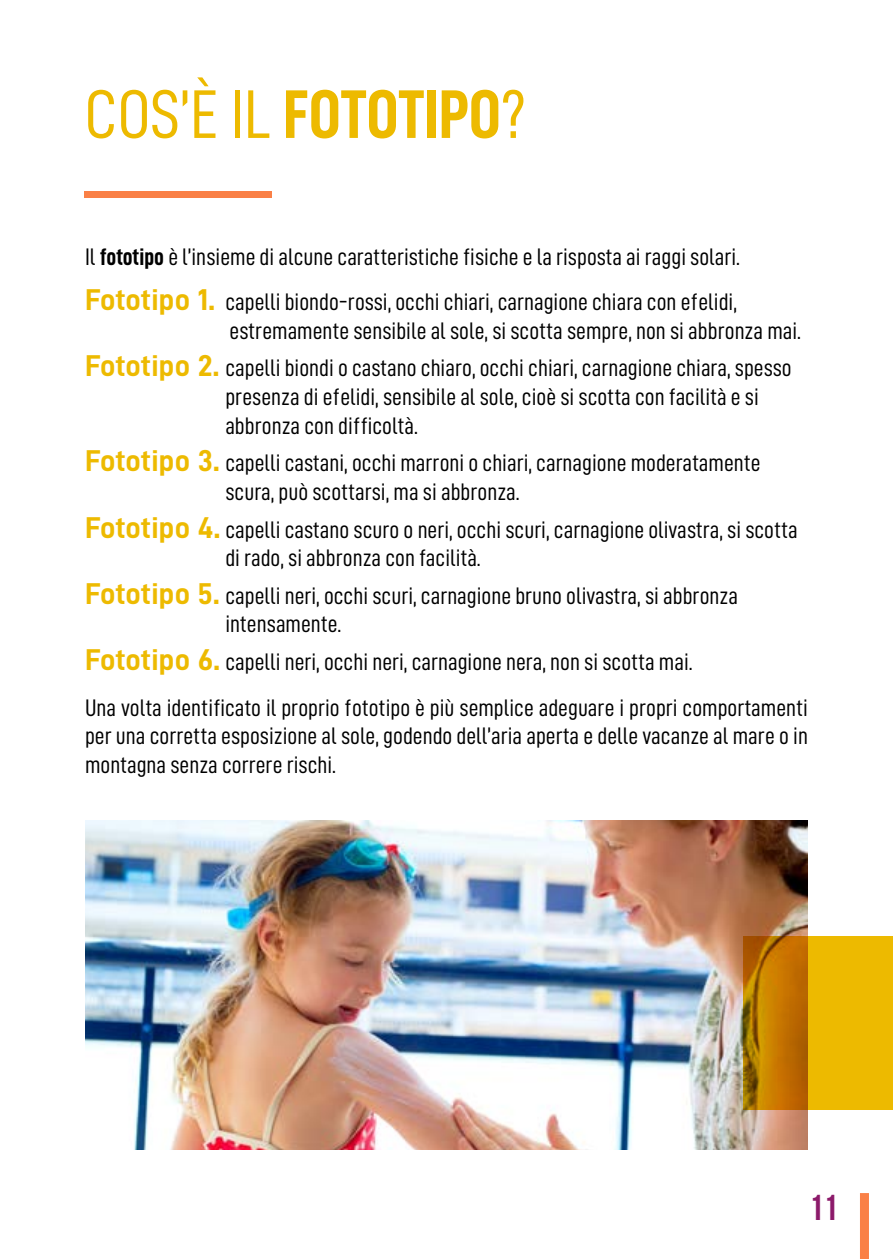
<style>
.page{position:relative;width:893px;height:1259px;background:#fff}
.page>*{position:absolute;margin:0;border:0;box-sizing:border-box;transform-origin:0 0}
.t1{font:69px "D DIN Condensed";color:#edba00}
.t2{font:700 36px "Bebas Neue";color:#8c1a6a}
.t3{font:30.3px/66.3px "D DIN Bold";letter-spacing:-.005em;color:#edba00}
.t4{font:24px/28.8px "D DIN Condensed";color:#000}
.s1{font-family:"D DIN Condensed Bold"}
</style>
<div class="page">
<div style="left:860px;top:1193px;width:9px;height:66px;background:#fa8046"></div>
<img style="left:85px;top:821px;width:723px;height:328px">
<svg style="left:743px;top:935px;width:150px;height:174px;background:#d59901"></svg>
<div style="left:85px;top:191px;width:187px;height:7px;background:#fa8046"></div>
<h1 class="t1" style="left:85px;top:76px;width:443px">COS’È IL <span class="s1">FOTOTIPO</span>?</h1>
<p class="t4" style="left:85px;top:233px;width:657px;line-height:45.9px;text-align:right">Il <span class="s1">fototipo</span> è l’insieme di alcune caratteristiche fisiche e la risposta ai raggi solari. capelli biondo-rossi, occhi chiari, carnagione chiara con efelidi,</p>
<p class="t4" style="left:225px;top:312px;width:577px;line-height:37.2px">estremamente sensibile al sole, si scotta sempre, non si abbronza mai. capelli biondi o castano chiaro, occhi chiari, carnagione chiara, spesso</p>
<p class="t4" style="left:225px;top:382px;width:535px">presenza di efelidi, sensibile al sole, cioè si scotta con facilità e si abbronza con difficoltà.</p>
<p class="t4" style="left:225px;top:448px;width:537px">capelli castani, occhi marroni o chiari, carnagione moderatamente scura, può scottarsi, ma si abbronza.</p>
<p class="t4" style="left:225px;top:514px;width:574px">capelli castano scuro o neri, occhi scuri, carnagione olivastra, si scotta di rado, si abbronza con facilità.</p>
<p class="t4" style="left:225px;top:580px;width:514px">capelli neri, occhi scuri, carnagione bruno olivastra, si abbronza intensamente.</p>
<p class="t4" style="left:85px;top:638px;width:724px;line-height:45.9px;text-indent:140px">capelli neri, occhi neri, carnagione nera, non si scotta mai.<br>Una volta identificato il proprio fototipo è più semplice adeguare i propri comportamenti</p>
<p class="t4" style="left:85px;top:721px;width:724px">per una corretta esposizione al sole, godendo dell’aria aperta e delle vacanze al mare o in montagna senza correre rischi.</p>
<p class="t3" style="left:85px;top:266px;width:136px">Fototipo 1.<br>Fototipo 2.</p>
<p class="t3" style="left:85px;top:427px;width:137px;text-align:justify">Fototipo 3.<br>Fototipo 4.<br>Fototipo 5.<br>Fototipo 6.</p>
<h2 class="t2" style="left:809px;top:1187px;width:30px">11</h2>
</div>
